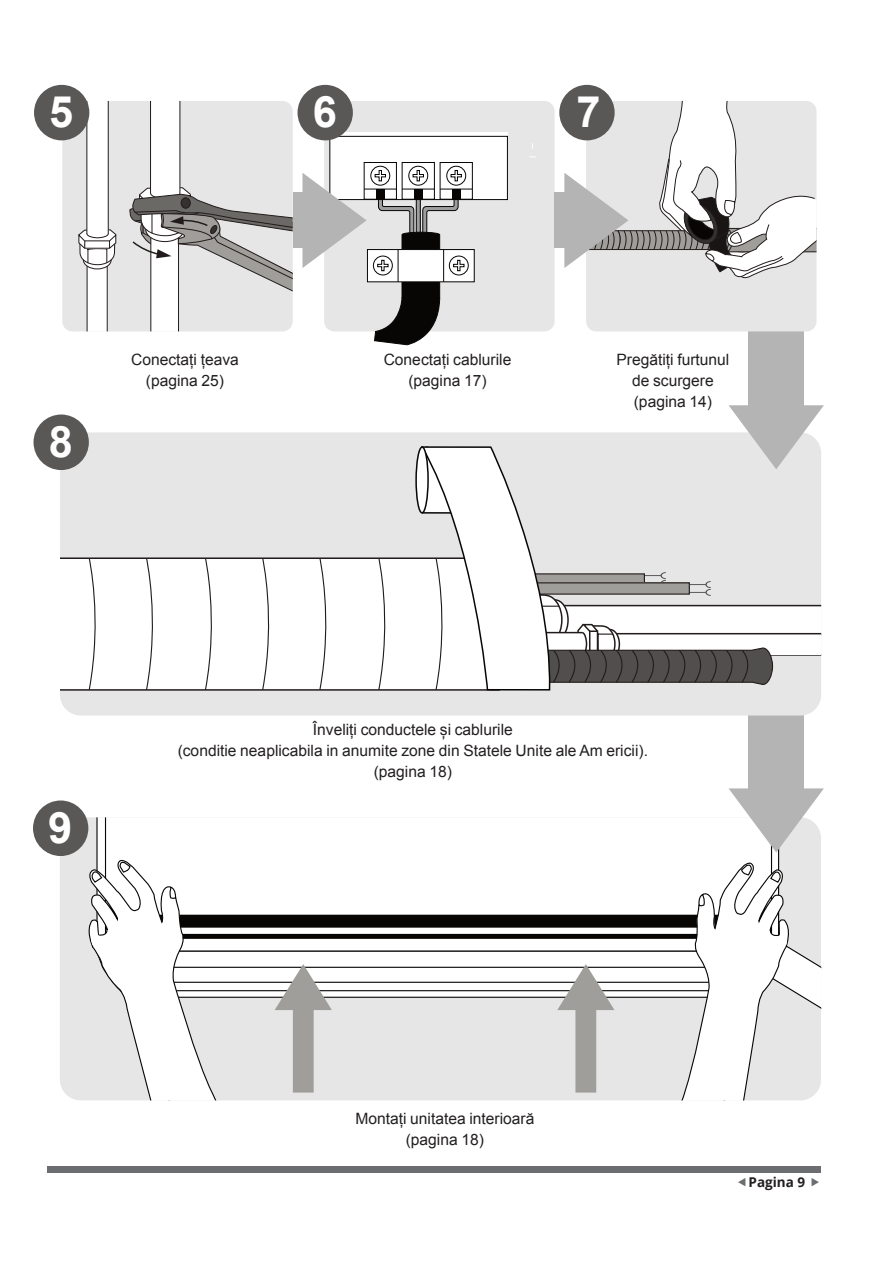
<style>
.page{position:relative;width:893px;height:1263px;background:#fff}
.page>*{position:absolute;margin:0;border:0;box-sizing:border-box;transform-origin:0 0}
.t1{font:700 43.35px "Arial";color:#fff}
.t2{font:700 17.4px "Arial";color:#000}
.t3{font:15.6px/21px "Arial";color:#231f20;text-align:center}
.t4{font:700 13.5px "Open Sans";color:#231f20}
</style>
<div class="page">
<div style="left:47px;top:1166px;width:774px;height:6px;background:#6c6d70"></div>
<div style="left:60px;top:817px;width:761px;height:283px;background:#e6e6e7;border-radius:21px"></div>
<div style="left:96px;top:817px;width:684px;height:42px;background:#fff"></div>
<svg style="left:88px;top:859px;width:733px;height:241px"></svg>
<svg style="left:728px;top:788px;width:96px;height:64px"></svg>
<div style="left:748px;top:692px;width:56px;height:120px;background:#b4b4b5"></div>
<div style="left:60px;top:432px;width:761px;height:283px;background:#e6e6e7;border-radius:21px"></div>
<svg style="left:60px;top:405px;width:764px;height:286px"></svg>
<div style="left:748px;top:309px;width:56px;height:120px;background:#b4b4b5"></div>
<div style="left:62px;top:101px;width:231px;height:230px;background:#e6e6e7;border-radius:10px"></div>
<div style="left:87px;top:265px;width:20px;height:66px;background:#fff"></div>
<hr style="left:107px;top:266px;width:1px;height:65px;background:#221b1b">
<hr style="left:87px;top:266px;width:1px;height:65px;background:#221b1b">
<svg style="left:78px;top:101px;width:39px;height:190px"></svg>
<div style="left:151px;top:236px;width:27px;height:95px;background:#fff"></div>
<hr style="left:178px;top:238px;width:1px;height:93px;background:#221b1b">
<hr style="left:150px;top:238px;width:1px;height:93px;background:#221b1b">
<svg style="left:129px;top:101px;width:164px;height:194px"></svg>
<div style="left:324px;top:101px;width:231px;height:230px;background:#e6e6e7;border-radius:10px"></div>
<div style="left:330px;top:132px;width:177px;height:68px;background:#fff"></div>
<div style="left:329px;top:136px;width:179px;height:64px;border:1px solid #080605"></div>
<div style="left:364px;top:162px;width:33px;height:37px;border:1px solid #080605"></div>
<svg style="left:371px;top:166px;width:19px;height:19px"></svg>
<div style="left:371px;top:166px;width:19px;height:19px;border:1px solid #080605;border-radius:50%"></div>
<svg style="left:375px;top:170px;width:11px;height:11px"></svg>
<hr style="left:364px;top:189px;width:32px;height:1px;background:#080605">
<div style="left:376px;top:189px;width:9px;height:10px;background:#080605"></div>
<div style="left:402px;top:162px;width:33px;height:37px;border:1px solid #080605"></div>
<svg style="left:409px;top:166px;width:19px;height:19px"></svg>
<div style="left:408px;top:166px;width:20px;height:19px;border:1px solid #080605;border-radius:50%"></div>
<svg style="left:412px;top:170px;width:12px;height:11px"></svg>
<hr style="left:402px;top:189px;width:32px;height:1px;background:#080605">
<div style="left:414px;top:189px;width:9px;height:10px;background:#080605"></div>
<div style="left:440px;top:162px;width:33px;height:37px;border:1px solid #080605"></div>
<svg style="left:447px;top:166px;width:19px;height:19px"></svg>
<div style="left:446px;top:166px;width:20px;height:19px;border:1px solid #080605;border-radius:50%"></div>
<svg style="left:450px;top:170px;width:12px;height:11px"></svg>
<hr style="left:440px;top:189px;width:32px;height:1px;background:#080605">
<div style="left:452px;top:189px;width:9px;height:10px;background:#080605"></div>
<div style="left:367px;top:250px;width:107px;height:32px;background:#fff"></div>
<div style="left:367px;top:249px;width:108px;height:33px;border:1px solid #080605"></div>
<div style="left:373px;top:256px;width:19px;height:19px;background:#666565;border-radius:50%"></div>
<div style="left:373px;top:256px;width:20px;height:19px;border:1px solid #080605;border-radius:50%"></div>
<div style="left:449px;top:256px;width:20px;height:19px;border:1px solid #080605;border-radius:50%"></div>
<svg style="left:374px;top:196px;width:91px;height:149px"></svg>
<div style="left:586px;top:101px;width:230px;height:230px;background:#e6e6e7;border-radius:10px"></div>
<svg style="left:302px;top:173px;width:65px;height:95px"></svg>
<div style="left:293px;top:193px;width:33px;height:55px;background:#b4b4b5"></div>
<svg style="left:564px;top:101px;width:252px;height:178px"></svg>
<div style="left:555px;top:193px;width:33px;height:55px;background:#b4b4b5"></div>
<div style="left:34px;top:85px;width:55px;height:55px;background:#5a5757;border-radius:50%"></div>
<div style="left:298px;top:85px;width:55px;height:55px;background:#5a5757;border-radius:50%"></div>
<div style="left:559px;top:85px;width:56px;height:55px;background:#5a5757;border-radius:50%"></div>
<div style="left:34px;top:414px;width:55px;height:56px;background:#5a5757;border-radius:50%"></div>
<div style="left:33px;top:800px;width:55px;height:56px;background:#5a5757;border-radius:50%"></div>
<h1 class="t1" style="left:49px;top:83px;width:26px">5</h1>
<h1 class="t1" style="left:313px;top:83px;width:26px">6</h1>
<h1 class="t1" style="left:576px;top:83px;width:26px">7</h1>
<h1 class="t1" style="left:49px;top:413px;width:26px">8</h1>
<p class="t3" style="left:131px;top:349px;width:109px">Conectați țeava (pagina 25)</p>
<p class="t3" style="left:384px;top:349px;width:129px">Conectați cablurile (pagina 17)</p>
<p class="t3" style="left:616px;top:349px;width:114px">Pregătiți furtunul de scurgere (pagina 14)</p>
<h1 class="t1" style="left:48px;top:799px;width:26px">9</h1>
<p class="t3" style="left:178px;top:719px;width:472px">Înveliți conductele și cablurile<br>(conditie neaplicabila in anumite zone din Statele Unite ale Am ericii). (pagina 18)</p>
<p class="t3" style="left:355px;top:1108px;width:181px">Montați unitatea interioară (pagina 18)</p>
<p class="t4" style="left:748px;top:1173px;width:58px">Pagina 9</p>
<p class="t2" style="left:747px;top:1173px;width:57px">Page 9</p>
</div>
